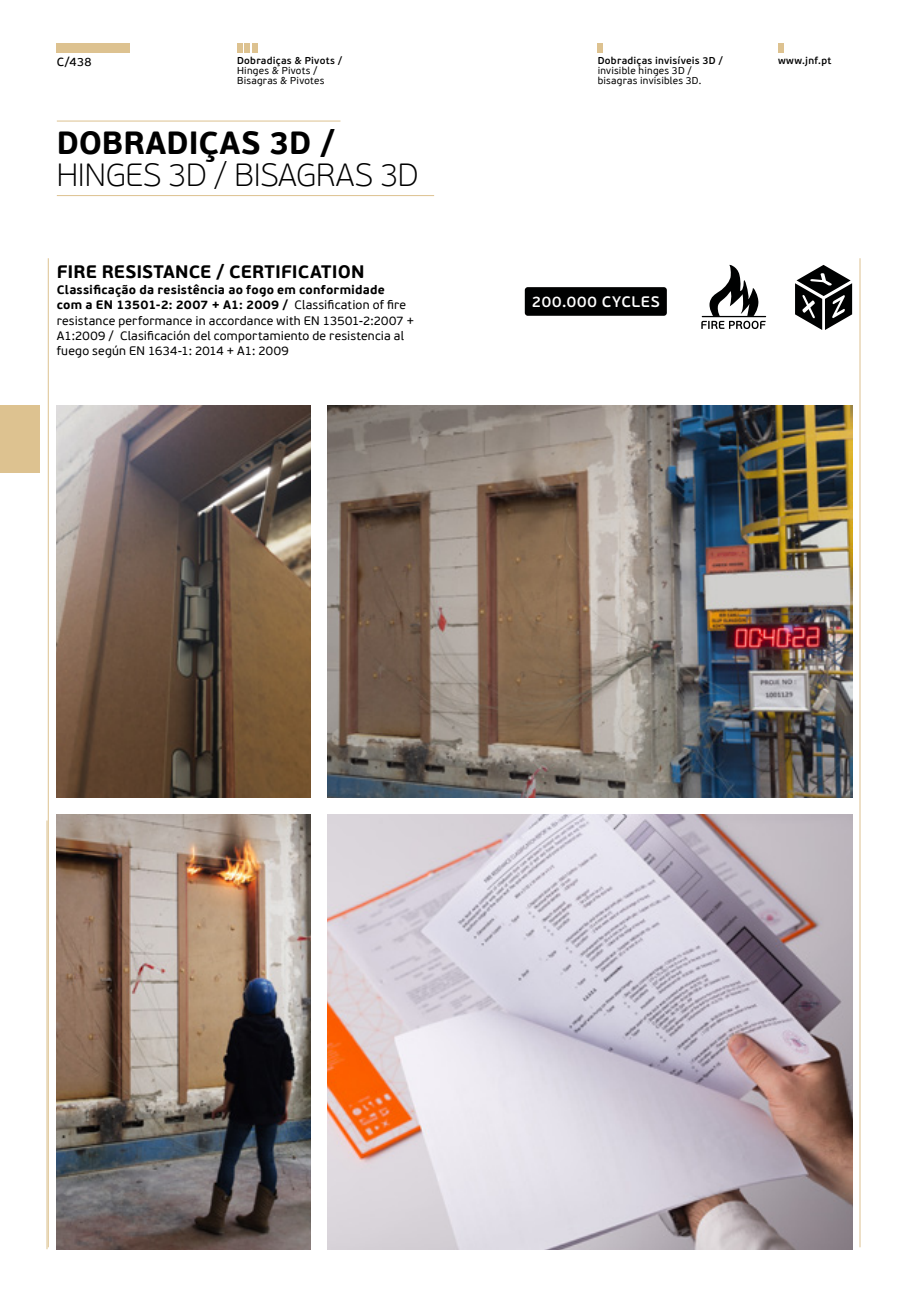
<style>
.page{position:relative;width:908px;height:1304px;background:#fff}
.page>*{position:absolute;margin:0;border:0;box-sizing:border-box;transform-origin:0 0}
.t1{font:100 32px "PF Beau Sans Pro";letter-spacing:-.015em;color:#000}
.t2{font:700 32px "PF Beau Sans Pro";letter-spacing:-.01em;color:#000}
.REF{font:700 18px "PF Beau Sans Pro";letter-spacing:.005em;color:#000}
.t3{font:600 15.2px "PF Beau Sans Pro";letter-spacing:.055em;color:#fff}
.REF-2{font:12.4px/15.4px "PF Beau Sans Pro";letter-spacing:.015em;color:#000}
.t4{font:12px "PF Beau Sans Pro Bbook";color:#000}
.t5{font:10px "PF Beau Sans Pro";letter-spacing:.02em;color:#000}
.t6{font:600 10px "PF Beau Sans Pro";letter-spacing:.025em;color:#000}
.s1{font-weight:700}
</style>
<div class="page">
<div style="left:777px;top:43px;width:6px;height:9px;background:#ddc290"></div>
<div style="left:597px;top:43px;width:5px;height:9px;background:#ddc290"></div>
<div style="left:0;top:405px;width:40px;height:67px;background:#ddc290"></div>
<div style="left:237px;top:43px;width:5px;height:9px;background:#ddc290"></div>
<div style="left:245px;top:43px;width:5px;height:9px;background:#ddc290"></div>
<div style="left:252px;top:43px;width:6px;height:9px;background:#ddc290"></div>
<hr style="left:57px;top:121px;width:283px;height:1px;background:#ddc290">
<hr style="left:57px;top:195px;width:377px;height:1px;background:#ddc290">
<hr style="left:47px;top:820px;width:1px;height:429px;background:#ddc290">
<hr style="left:48px;top:258px;width:1px;height:989px;background:#ddc290">
<hr style="left:859px;top:258px;width:1px;height:989px;background:#ddc290">
<svg style="left:795px;top:265px;width:56px;height:65px"></svg>
<svg style="left:701px;top:264px;width:64px;height:65px"></svg>
<hr style="left:701px;top:316px;width:64px;height:1px;background:#000101">
<div style="left:524px;top:287px;width:142px;height:29px;background:#000101;border-radius:3px"></div>
<img style="left:57px;top:406px;width:253px;height:392px">
<img style="left:57px;top:815px;width:253px;height:434px">
<img style="left:327px;top:815px;width:524px;height:434px">
<img style="left:327px;top:406px;width:524px;height:392px">
<div style="left:57px;top:43px;width:73px;height:9px;background:#ddc290"></div>
<p class="t4" style="left:57px;top:55px;width:36px">C/438</p>
<p class="t6" style="left:597px;top:55px;width:127px">Dobradiças invisíveis 3D /</p>
<p class="t5" style="left:597px;top:65px;width:95px">invisible hinges 3D /</p>
<p class="t5" style="left:597px;top:75px;width:105px">bisagras invisibles 3D.</p>
<p class="t6" style="left:237px;top:55px;width:107px">Dobradiças &amp; Pivots /</p>
<p class="t6" style="left:777px;top:55px;width:55px">www.jnf.pt</p>
<p class="t5" style="left:237px;top:65px;width:82px">Hinges &amp; Pivots /</p>
<p class="t5" style="left:237px;top:75px;width:89px">Bisagras &amp; Pivotes</p>
<p class="t2" style="left:57px;top:123px;width:279px">DOBRADIÇAS 3D /</p>
<p class="t1" style="left:57px;top:157px;width:363px">HINGES 3D / BISAGRAS 3D</p>
<p class="REF" style="left:57px;top:261px;width:309px">FIRE RESISTANCE / CERTIFICATION</p>
<p class="REF-2" style="left:57px;top:282px;width:358px"><span class="s1">Classificação da resistência ao fogo em conformidade<br>com a EN 13501-2: 2007 + A1: 2009 /</span> Classification of fire resistance performance in accordance with EN 13501-2:2007 + A1:2009 / Clasificación del comportamiento de resistencia al fuego según EN 1634-1: 2014 + A1: 2009</p>
<p class="t3" style="left:531px;top:293px;width:129px">200.000 CYCLES</p>
</div>
